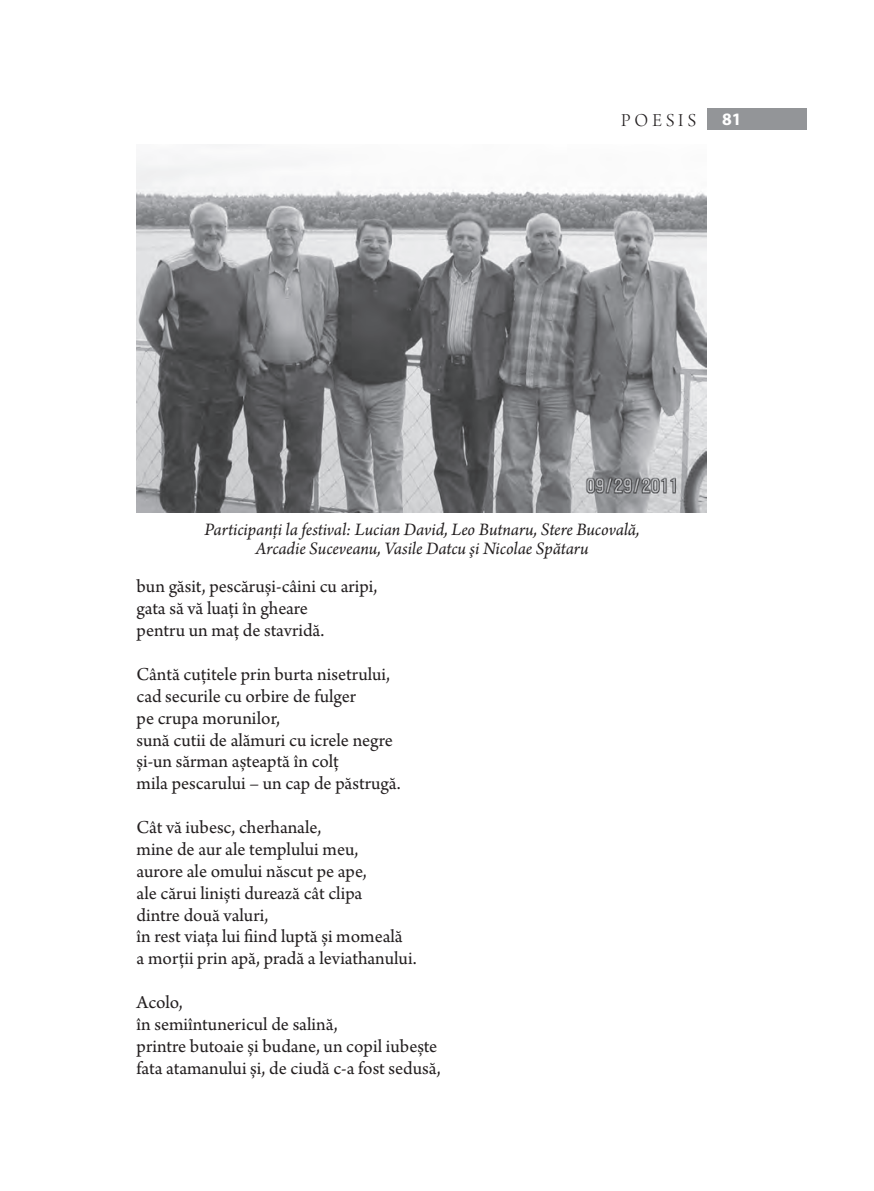
<style>
.page{position:relative;width:874px;height:1191px;background:#fff}
.page>*{position:absolute;margin:0;border:0;box-sizing:border-box;transform-origin:0 0}
.t1{font:19.25px/21.9px "Arno Pro";color:#231f20}
.t2{font:19.25px "Arno Pro Light Display";letter-spacing:.21em;color:#231f20}
.t3{font:italic 18.38px/19.2px "Arno Pro";letter-spacing:-.005em;color:#231f20;text-align:center}
.t4{font:700 17.5px "Myriad Pro";color:#fff}
</style>
<div class="page">
<div style="left:706px;top:108px;width:100px;height:22px;background:#939598"></div>
<img style="left:136px;top:145px;width:569px;height:368px">
<p class="t2" style="left:620px;top:110px;width:77px">POESIS</p>
<p class="t4" style="left:721px;top:107px;width:21px">81</p>
<p class="t3" style="left:204px;top:520px;width:436px">Participanţi la festival: Lucian David, Leo Butnaru, Stere Bucovală,<br>Arcadie Suceveanu, Vasile Datcu şi Nicolae Spătaru</p>
<p class="t1" style="left:136px;top:577px;width:242px">bun găsit, pescăruşi-câini cu aripi, gata să vă luaţi în gheare<br>pentru un maţ de stavridă.</p>
<p class="t1" style="left:136px;top:664px;width:265px">Cântă cuţitele prin burta nisetrului, cad securile cu orbire de fulger<br>pe crupa morunilor,<br>sună cutii de alămuri cu icrele negre şi-un sărman aşteaptă în colţ<br>mila pescarului – un cap de păstrugă.</p>
<p class="t1" style="left:136px;top:817px;width:281px">Cât vă iubesc, cherhanale,<br>mine de aur ale templului meu,<br>aurore ale omului născut pe ape,<br>ale cărui linişti durează cât clipa<br>dintre două valuri,<br>în rest viaţa lui fiind luptă şi momeală<br>a morţii prin apă, pradă a leviathanului.</p>
<p class="t1" style="left:136px;top:992px;width:305px">Acolo,<br>în semiîntunericul de salină,<br>printre butoaie şi budane, un copil iubeşte fata atamanului şi, de ciudă c-a fost sedusă,</p>
</div>
